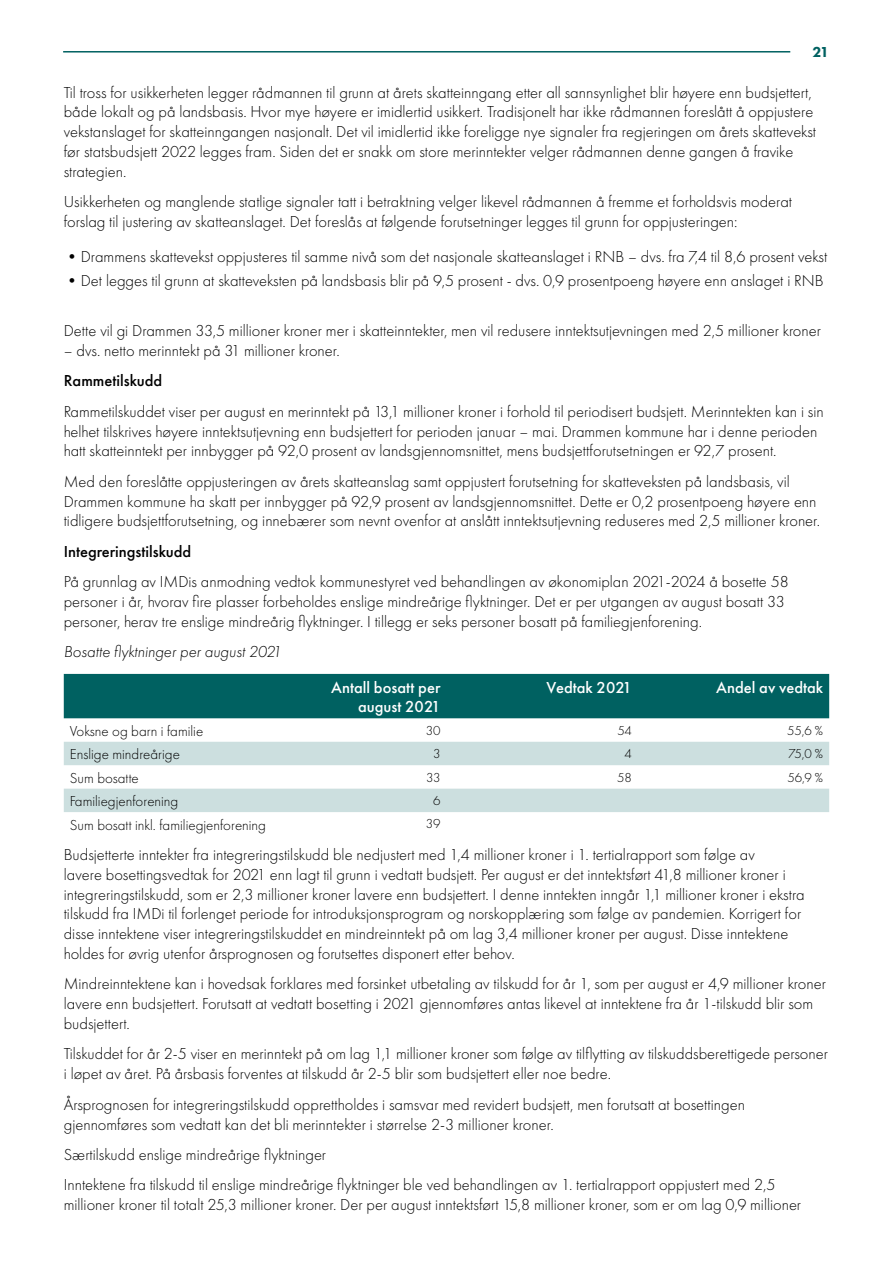
<style>
.page{position:relative;width:893px;height:1263px;background:#fff}
.page>*{position:absolute;margin:0;border:0;box-sizing:border-box;transform-origin:0 0}
.t1{font:300 16.5px/19.8px "Futura PT";color:#000}
.t2{font:500 16.5px/19.8px "Futura PT";color:#fff;text-align:right}
.t3{font:500 16.5px "Futura PT";color:#000}
.t4{font:italic 300 16.5px "Futura PT";color:#000}
.t5{font:300 15px "Futura PT";color:#000}
.t6{font:800 15px "Futura PT";color:#006161}
.t7{font:300 13.5px "Futura PT";color:#000}
</style>
<div class="page">
<hr style="left:63px;top:51px;width:727px;height:2px;background:#006161">
<div style="left:64px;top:674px;width:765px;height:44px;background:#006161"></div>
<svg style="left:64px;top:742px;width:765px;height:70px;fill:#ccdfdf"></svg>
<p class="t6" style="left:813px;top:43px;width:18px">21</p>
<p class="t1" style="left:64px;top:82px;width:754px">Til tross for usikkerheten legger rådmannen til grunn at årets skatteinngang etter all sannsynlighet blir høyere enn budsjettert, både lokalt og på landsbasis. Hvor mye høyere er imidlertid usikkert. Tradisjonelt har ikke rådmannen foreslått å oppjustere vekstanslaget for skatteinngangen nasjonalt. Det vil imidlertid ikke foreligge nye signaler fra regjeringen om årets skattevekst før statsbudsjett 2022 legges fram. Siden det er snakk om store merinntekter velger rådmannen denne gangen å fravike strategien.</p>
<p class="t1" style="left:64px;top:192px;width:730px">Usikkerheten og manglende statlige signaler tatt i betraktning velger likevel rådmannen å fremme et forholdsvis moderat forslag til justering av skatteanslaget. Det foreslås at følgende forutsetninger legges til grunn for oppjusteringen:</p>
<p class="t1" style="left:64px;top:246px;width:765px">•Drammens skattevekst oppjusteres til samme nivå som det nasjonale skatteanslaget i RNB – dvs. fra 7,4 til 8,6 prosent vekst</p>
<p class="t1" style="left:64px;top:271px;width:761px">•Det legges til grunn at skatteveksten på landsbasis blir på 9,5 prosent - dvs. 0,9 prosentpoeng høyere enn anslaget i RNB</p>
<p class="t1" style="left:64px;top:321px;width:759px">Dette vil gi Drammen 33,5 millioner kroner mer i skatteinntekter, men vil redusere inntektsutjevningen med 2,5 millioner kroner</p>
<p class="t1" style="left:64px;top:341px;width:278px">– dvs. netto merinntekt på 31 millioner kroner.</p>
<p class="t3" style="left:64px;top:371px;width:100px">Rammetilskudd</p>
<p class="t1" style="left:64px;top:401px;width:761px">Rammetilskuddet viser per august en merinntekt på 13,1 millioner kroner i forhold til periodisert budsjett. Merinntekten kan i sin helhet tilskrives høyere inntektsutjevning enn budsjettert for perioden januar – mai. Drammen kommune har i denne perioden hatt skatteinntekt per innbygger på 92,0 prosent av landsgjennomsnittet, mens budsjettforutsetningen er 92,7 prosent.</p>
<p class="t1" style="left:64px;top:471px;width:758px">Med den foreslåtte oppjusteringen av årets skatteanslag samt oppjustert forutsetning for skatteveksten på landsbasis, vil<br>Drammen kommune ha skatt per innbygger på 92,9 prosent av landsgjennomsnittet. Dette er 0,2 prosentpoeng høyere enn tidligere budsjettforutsetning, og innebærer som nevnt ovenfor at anslått inntektsutjevning reduseres med 2,5 millioner kroner.</p>
<p class="t3" style="left:64px;top:541px;width:129px">Integreringstilskudd</p>
<p class="t1" style="left:64px;top:572px;width:726px">På grunnlag av IMDis anmodning vedtok kommunestyret ved behandlingen av økonomiplan 2021-2024 å bosette 58 personer i år, hvorav fire plasser forbeholdes enslige mindreårige flyktninger. Det er per utgangen av august bosatt 33 personer, herav tre enslige mindreårig flyktninger. I tillegg er seks personer bosatt på familiegjenforening.</p>
<p class="t4" style="left:64px;top:642px;width:219px">Bosatte flyktninger per august 2021</p>
<p class="t2" style="left:331px;top:677px;width:111px">Antall bosatt per august 2021</p>
<p class="t2" style="left:547px;top:677px;width:87px">Vedtak 2021</p>
<p class="t2" style="left:716px;top:677px;width:108px">Andel av vedtak</p>
<p class="t5" style="left:70px;top:722px;width:135px">Voksne og barn i familie</p>
<p class="t7" style="left:426px;top:722px;width:16px">30</p>
<p class="t7" style="left:617px;top:722px;width:16px">54</p>
<p class="t7" style="left:787px;top:722px;width:38px">55,6 %</p>
<p class="t5" style="left:70px;top:746px;width:112px">Enslige mindreårige</p>
<p class="t7" style="left:433px;top:746px;width:9px">3</p>
<p class="t7" style="left:624px;top:746px;width:9px">4</p>
<p class="t7" style="left:788px;top:746px;width:36px">75,0 %</p>
<p class="t5" style="left:70px;top:769px;width:71px">Sum bosatte</p>
<p class="t7" style="left:426px;top:769px;width:16px">33</p>
<p class="t7" style="left:617px;top:769px;width:16px">58</p>
<p class="t7" style="left:787px;top:769px;width:37px">56,9 %</p>
<p class="t5" style="left:70px;top:793px;width:110px">Familiegjenforening</p>
<p class="t7" style="left:433px;top:793px;width:9px">6</p>
<p class="t5" style="left:70px;top:816px;width:198px">Sum bosatt inkl. familiegjenforening</p>
<p class="t7" style="left:426px;top:816px;width:16px">39</p>
<p class="t1" style="left:64px;top:845px;width:742px">Budsjetterte inntekter fra integreringstilskudd ble nedjustert med 1,4 millioner kroner i 1. tertialrapport som følge av<br>lavere bosettingsvedtak for 2021 enn lagt til grunn i vedtatt budsjett. Per august er det inntektsført 41,8 millioner kroner i integreringstilskudd, som er 2,3 millioner kroner lavere enn budsjettert. I denne inntekten inngår 1,1 millioner kroner i ekstra tilskudd fra IMDi til forlenget periode for introduksjonsprogram og norskopplæring som følge av pandemien. Korrigert for disse inntektene viser integreringstilskuddet en mindreinntekt på om lag 3,4 millioner kroner per august. Disse inntektene holdes for øvrig utenfor årsprognosen og forutsettes disponert etter behov.</p>
<p class="t1" style="left:64px;top:974px;width:764px">Mindreinntektene kan i hovedsak forklares med forsinket utbetaling av tilskudd for år 1, som per august er 4,9 millioner kroner lavere enn budsjettert. Forutsatt at vedtatt bosetting i 2021 gjennomføres antas likevel at inntektene fra år 1-tilskudd blir som budsjettert.</p>
<p class="t1" style="left:64px;top:1044px;width:766px">Tilskuddet for år 2-5 viser en merinntekt på om lag 1,1 millioner kroner som følge av tilflytting av tilskuddsberettigede personer i løpet av året. På årsbasis forventes at tilskudd år 2-5 blir som budsjettert eller noe bedre.</p>
<p class="t1" style="left:64px;top:1094px;width:683px">Årsprognosen for integreringstilskudd opprettholdes i samsvar med revidert budsjett, men forutsatt at bosettingen gjennomføres som vedtatt kan det bli merinntekter i størrelse 2-3 millioner kroner.</p>
<p class="t1" style="left:64px;top:1139px;width:713px;line-height:30.5px">Særtilskudd enslige mindreårige flyktninger<br>Inntektene fra tilskudd til enslige mindreårige flyktninger ble ved behandlingen av 1. tertialrapport oppjustert med 2,5</p>
<p class="t1" style="left:64px;top:1195px;width:739px">millioner kroner til totalt 25,3 millioner kroner. Der per august inntektsført 15,8 millioner kroner, som er om lag 0,9 millioner</p>
</div>
